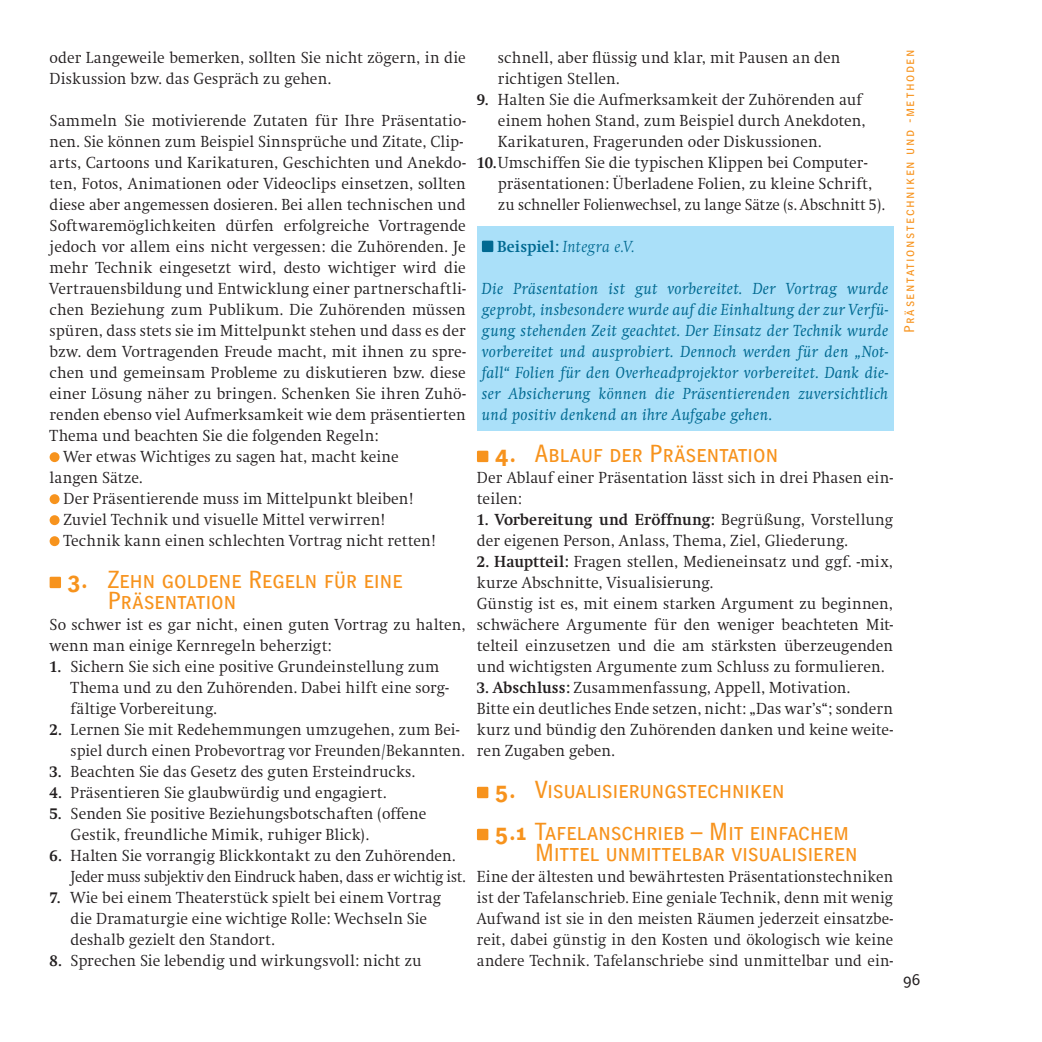
<style>
.page{position:relative;width:1042px;height:1042px;background:#fff}
.page>*{position:absolute;margin:0;border:0;box-sizing:border-box;transform-origin:0 0}
.t1{font:24.5px/21px "Heidelberg Gothic SC";letter-spacing:-.015em;color:#f7931d}
.t2{font:16.62px/21px "Heidelberg Antiqua";letter-spacing:.01em;color:#231f20;scale:.95 1}
.t3{font:italic 700 16.62px/21px "Heidelberg Antiqua";letter-spacing:.025em;color:#006991;text-align:justify;scale:.95 1}
.t4{font:16.62px/21px "Heidelberg Antiqua";letter-spacing:-.01em;color:#231f20;scale:.95 1}
.t5{font:16.62px "Heidelberg Antiqua";letter-spacing:.01em;color:#231f20;scale:.94 1}
.t6{font:italic 16.62px "Heidelberg Antiqua";letter-spacing:.02em;color:#006991;scale:.95 1}
.t7{font:16.62px "Heidelberg Gothic Os F";color:#231f20;scale:.96 1}
.t8{font:14px "Heidelberg Gothic SC";letter-spacing:.11em;color:#f7931d}
.s1{font-weight:700}
.s2{font-weight:800}
.s3{font-weight:800;font-style:normal}
</style>
<div class="page">
<div style="left:477px;top:226px;width:416px;height:205px;background:#aae0f9"></div>
<div style="left:50px;top:452px;width:10px;height:10px;background:#f7931d;border-radius:50%"></div>
<div style="left:50px;top:494px;width:10px;height:10px;background:#f7931d;border-radius:50%"></div>
<div style="left:50px;top:515px;width:10px;height:10px;background:#f7931d;border-radius:50%"></div>
<div style="left:50px;top:536px;width:10px;height:10px;background:#f7931d;border-radius:50%"></div>
<svg style="left:50px;top:577px;width:11px;height:11px"></svg>
<svg style="left:482px;top:241px;width:11px;height:11px"></svg>
<svg style="left:477px;top:451px;width:11px;height:11px"></svg>
<svg style="left:477px;top:787px;width:11px;height:11px"></svg>
<svg style="left:477px;top:829px;width:11px;height:11px"></svg>
<p class="t2" style="left:50px;top:47px;width:440px">oder Langeweile bemerken, sollten Sie nicht zögern, in die<br>Diskussion bzw. das Gespräch zu gehen.</p>
<p class="t2" style="left:50px;top:110px;width:439px">Sammeln Sie motivierende Zutaten für Ihre Präsentatio-</p>
<p class="t5" style="left:50px;top:133px;width:441px">nen. Sie können zum Beispiel Sinnsprüche und Zitate, Clip-</p>
<p class="t2" style="left:50px;top:152px;width:439px">arts, Cartoons und Karikaturen, Geschichten und Anekdo-</p>
<p class="t2" style="left:50px;top:173px;width:439px">ten, Fotos, Animationen oder Videoclips einsetzen, sollten</p>
<p class="t2" style="left:50px;top:194px;width:439px">diese aber angemessen dosieren. Bei allen technischen und</p>
<p class="t2" style="left:50px;top:215px;width:439px">Softwaremöglichkeiten dürfen erfolgreiche Vortragende</p>
<p class="t2" style="left:50px;top:236px;width:439px">jedoch vor allem eins nicht vergessen: die Zuhörenden. Je</p>
<p class="t2" style="left:50px;top:257px;width:439px">mehr Technik eingesetzt wird, desto wichtiger wird die</p>
<p class="t2" style="left:50px;top:278px;width:439px">Vertrauensbildung und Entwicklung einer partnerschaftli-</p>
<p class="t2" style="left:50px;top:299px;width:439px">chen Beziehung zum Publikum. Die Zuhörenden müssen</p>
<p class="t2" style="left:50px;top:320px;width:439px">spüren, dass stets sie im Mittelpunkt stehen und dass es der</p>
<p class="t2" style="left:50px;top:341px;width:439px">bzw. dem Vortragenden Freude macht, mit ihnen zu spre-</p>
<p class="t2" style="left:50px;top:362px;width:439px">chen und gemeinsam Probleme zu diskutieren bzw. diese</p>
<p class="t2" style="left:50px;top:383px;width:439px">einer Lösung näher zu bringen. Schenken Sie ihren Zuhö-</p>
<p class="t2" style="left:50px;top:404px;width:439px">renden ebenso viel Aufmerksamkeit wie dem präsentierten</p>
<p class="t2" style="left:50px;top:425px;width:348px">Thema und beachten Sie die folgenden Regeln:</p>
<p class="t2" style="left:63px;top:446px;width:354px">Wer etwas Wichtiges zu sagen hat, macht keine</p>
<p class="t2" style="left:50px;top:467px;width:99px">langen Sätze.</p>
<p class="t2" style="left:63px;top:488px;width:369px">Der Präsentierende muss im Mittelpunkt bleiben!</p>
<p class="t2" style="left:63px;top:509px;width:339px">Zuviel Technik und visuelle Mittel verwirren!</p>
<p class="t2" style="left:63px;top:530px;width:393px">Technik kann einen schlechten Vortrag nicht retten!</p>
<h1 class="t1" style="left:107px;top:569px;width:297px;text-indent:-40px"><span class="s1">3.</span> Zehn goldene Regeln für eine<br>Präsentation</h1>
<p class="t2" style="left:50px;top:614px;width:439px">So schwer ist es gar nicht, einen guten Vortrag zu halten, wenn man einige Kernregeln beherzigt:</p>
<p class="t2" style="left:71px;top:656px;width:399px;text-indent:-21px"><span class="s2">1.</span> Sichern Sie sich eine positive Grundeinstellung zum<br>Thema und zu den Zuhörenden. Dabei hilft eine sorg&shy;fältige Vorbereitung.</p>
<p class="t2" style="left:71px;top:719px;width:416px;text-indent:-21px"><span class="s2">2.</span> Lernen Sie mit Redehemmungen umzugehen, zum Bei&shy;spiel durch einen Probevortrag vor Freunden/Bekannten.</p>
<p class="t2" style="left:50px;top:761px;width:386px"><span class="s2">3.</span> Beachten Sie das Gesetz des guten Ersteindrucks.</p>
<p class="t2" style="left:50px;top:782px;width:356px"><span class="s2">4.</span> Präsentieren Sie glaubwürdig und engagiert.</p>
<p class="t2" style="left:71px;top:803px;width:376px;text-indent:-21px"><span class="s2">5.</span> Senden Sie positive Beziehungsbotschaften (offene<br>Gestik, freundliche Mimik, ruhiger Blick).</p>
<p class="t4" style="left:71px;top:845px;width:417px;text-indent:-21px"><span class="s2">6.</span> Halten Sie vorrangig Blickkontakt zu den Zuhörenden.<br>Jeder muss subjektiv den Eindruck haben, dass er wichtig ist.</p>
<p class="t2" style="left:71px;top:887px;width:391px;text-indent:-21px"><span class="s2">7.</span> Wie bei einem Theaterstück spielt bei einem Vortrag die Dramaturgie eine wichtige Rolle: Wechseln Sie deshalb gezielt den Standort.</p>
<p class="t2" style="left:50px;top:950px;width:393px"><span class="s2">8.</span> Sprechen Sie lebendig und wirkungsvoll: nicht zu</p>
<p class="t2" style="left:498px;top:47px;width:362px">schnell, aber flüssig und klar, mit Pausen an den richtigen Stellen.</p>
<p class="t2" style="left:498px;top:89px;width:389px;text-indent:-21px"><span class="s2">9.</span> Halten Sie die Aufmerksamkeit der Zuhörenden auf einem hohen Stand, zum Beispiel durch Anekdoten,<br>Karikaturen, Fragerunden oder Diskussionen.</p>
<p class="t2" style="left:498px;top:152px;width:409px;text-indent:-21px"><span class="s2">10.</span> Umschiffen Sie die typischen Klippen bei Computer&shy;präsentationen: Überladene Folien, zu kleine Schrift, zu schneller Folienwechsel, zu lange Sätze (s. Abschnitt 5).</p>
<p class="t6" style="left:497px;top:238px;width:146px"><span class="s3">Beispiel:</span> Integra e.V.</p>
<p class="t3" style="left:482px;top:278px;width:429px">Die Präsentation ist gut vorbereitet. Der Vortrag wurde geprobt, insbesondere wurde auf die Einhaltung der zur Verfü&shy;gung stehenden Zeit geachtet. Der Einsatz der Technik wurde vorbereitet und ausprobiert. Dennoch werden für den „Not&shy;fall“ Folien für den Overheadprojektor vorbereitet. Dank die&shy;ser Absicherung können die Präsentierenden zuversichtlich und positiv denkend an ihre Aufgabe gehen.</p>
<h1 class="t1" style="left:495px;top:443px;width:285px"><span class="s1">4.</span> Ablauf der Präsentation</h1>
<p class="t2" style="left:477px;top:467px;width:439px">Der Ablauf einer Präsentation lässt sich in drei Phasen ein&shy;teilen:</p>
<p class="t2" style="left:477px;top:509px;width:439px"><span class="s2">1. Vorbereitung und Eröffnung:</span> Begrüßung, Vorstellung der eigenen Person, Anlass, Thema, Ziel, Gliederung.</p>
<p class="t2" style="left:477px;top:551px;width:439px"><span class="s2">2. Hauptteil:</span> Fragen stellen, Medieneinsatz und ggf. -mix, kurze Abschnitte, Visualisierung.<br>Günstig ist es, mit einem starken Argument zu beginnen, schwächere Argumente für den weniger beachteten Mit&shy;telteil einzusetzen und die am stärksten überzeugenden und wichtigsten Argumente zum Schluss zu formulieren.</p>
<p class="t2" style="left:477px;top:677px;width:439px"><span class="s2">3. Abschluss:</span> Zusammenfassung, Appell, Motivation.<br>Bitte ein deutliches Ende setzen, nicht: „Das war’s“; sondern kurz und bündig den Zuhörenden danken und keine weite&shy;ren Zugaben geben.</p>
<h1 class="t1" style="left:495px;top:768px;width:355px;line-height:42px"><span class="s1">5.</span> Visualisierungstechniken<br><span class="s1">5.1</span> Tafelanschrieb – Mit einfachem</h1>
<h1 class="t1" style="left:535px;top:842px;width:325px">Mittel unmittelbar visualisieren</h1>
<p class="t2" style="left:477px;top:866px;width:439px;text-align:justify">Eine der ältesten und bewährtesten Präsentationstechniken ist der Tafelanschrieb. Eine geniale Technik, denn mit wenig Aufwand ist sie in den meisten Räumen jederzeit einsatzbe&shy;reit, dabei günstig in den Kosten und ökologisch wie keine andere Technik. Tafelanschriebe sind unmittelbar und ein-</p>
<p class="t8" style="left:901px;top:333px;width:285px;rotate:-90deg">Präsentationstechniken und -methoden</p>
<p class="t7" style="left:903px;top:969px;width:20px">96</p>
</div>
